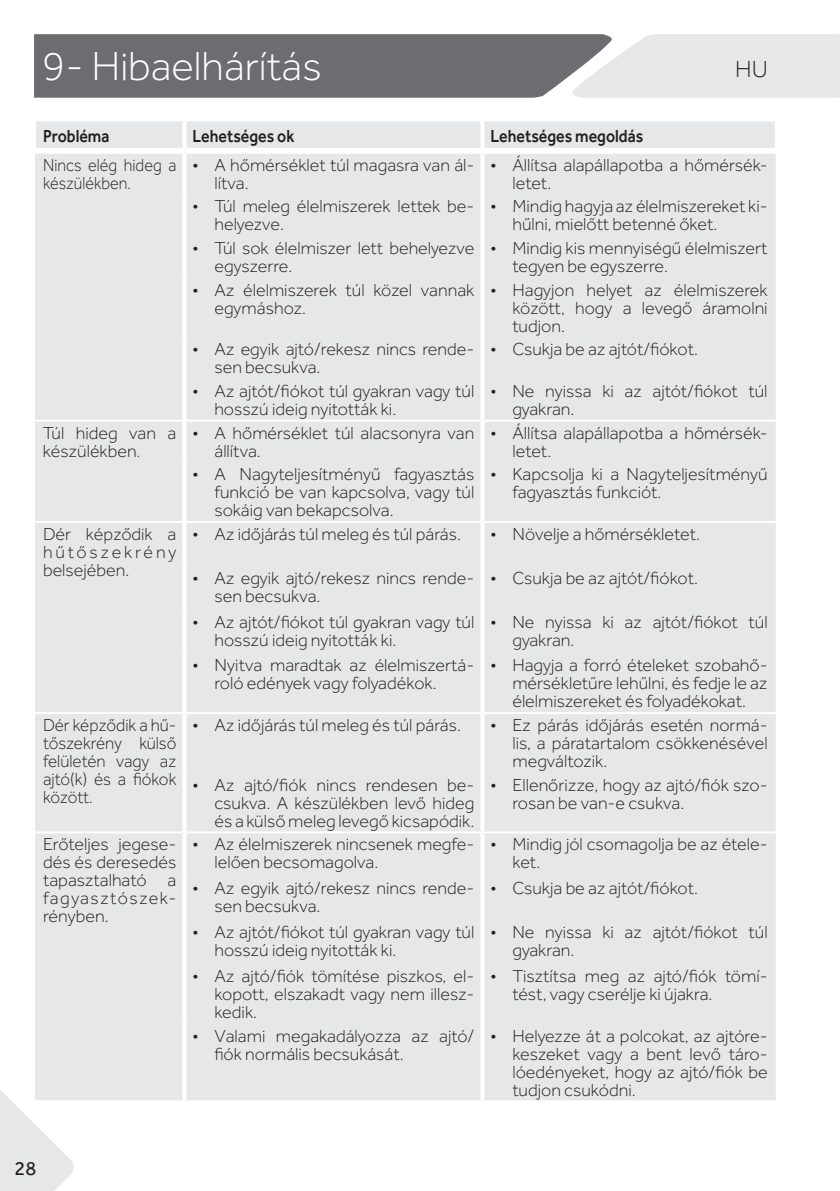
<style>
.page{position:relative;width:840px;height:1191px;background:#fff}
.page>*{position:absolute;margin:0;border:0;box-sizing:border-box;transform-origin:0 0}
.t1{font:300 42px "Effra";color:#fff}
.t2{font:300 24px "Effra";color:#231f20}
.t3{font:20px "Effra";color:#231f20}
.t4{font:300 18px/18px "Effra";color:#231f20}
.t5{font:300 18px/18px "Effra";color:#231f20;text-align:justify;scale:.95 1}
.t6{font:500 18px "Effra";color:#231f20;scale:.88 1}
.t7{font:300 18px/18px "Effra";color:#231f20;scale:.9 1}
</style>
<div class="page">
<svg style="left:34px;top:34px;width:805px;height:64px;background:#949598"></svg>
<svg style="left:0;top:1090px;width:74px;height:101px"></svg>
<div style="left:35px;top:121px;width:740px;height:979px;background:#e6e7e9"></div>
<hr style="left:182px;top:154px;width:4px;height:40px;background:#fff">
<hr style="left:480px;top:154px;width:4px;height:40px;background:#fff">
<hr style="left:182px;top:194px;width:4px;height:42px;background:#fff">
<hr style="left:480px;top:194px;width:4px;height:42px;background:#fff">
<hr style="left:182px;top:236px;width:4px;height:42px;background:#fff">
<hr style="left:480px;top:236px;width:4px;height:42px;background:#fff">
<hr style="left:182px;top:278px;width:4px;height:59px;background:#fff">
<hr style="left:480px;top:278px;width:4px;height:59px;background:#fff">
<hr style="left:182px;top:337px;width:4px;height:42px;background:#fff">
<hr style="left:480px;top:337px;width:4px;height:42px;background:#fff">
<hr style="left:182px;top:379px;width:4px;height:42px;background:#fff">
<hr style="left:480px;top:379px;width:4px;height:41px;background:#fff">
<hr style="left:182px;top:421px;width:4px;height:41px;background:#fff">
<hr style="left:480px;top:422px;width:4px;height:40px;background:#fff">
<hr style="left:182px;top:462px;width:4px;height:60px;background:#fff">
<hr style="left:480px;top:462px;width:4px;height:59px;background:#fff">
<hr style="left:182px;top:522px;width:4px;height:44px;background:#fff">
<hr style="left:480px;top:523px;width:4px;height:43px;background:#fff">
<hr style="left:182px;top:566px;width:4px;height:43px;background:#fff">
<hr style="left:480px;top:566px;width:4px;height:43px;background:#fff">
<hr style="left:182px;top:609px;width:4px;height:44px;background:#fff">
<hr style="left:480px;top:609px;width:4px;height:44px;background:#fff">
<hr style="left:182px;top:653px;width:4px;height:60px;background:#fff">
<hr style="left:480px;top:653px;width:4px;height:59px;background:#fff">
<hr style="left:182px;top:713px;width:4px;height:59px;background:#fff">
<hr style="left:480px;top:714px;width:4px;height:58px;background:#fff">
<hr style="left:182px;top:772px;width:4px;height:60px;background:#fff">
<hr style="left:480px;top:772px;width:4px;height:59px;background:#fff">
<hr style="left:182px;top:832px;width:4px;height:44px;background:#fff">
<hr style="left:480px;top:833px;width:4px;height:43px;background:#fff">
<hr style="left:182px;top:876px;width:4px;height:44px;background:#fff">
<hr style="left:480px;top:876px;width:4px;height:44px;background:#fff">
<hr style="left:182px;top:920px;width:4px;height:44px;background:#fff">
<hr style="left:480px;top:920px;width:4px;height:44px;background:#fff">
<hr style="left:182px;top:964px;width:4px;height:59px;background:#fff">
<hr style="left:480px;top:964px;width:4px;height:59px;background:#fff">
<hr style="left:182px;top:1023px;width:4px;height:77px;background:#fff">
<hr style="left:480px;top:1023px;width:4px;height:77px;background:#fff">
<hr style="left:34px;top:121px;width:2px;height:27px;background:#fff">
<hr style="left:774px;top:121px;width:2px;height:27px;background:#fff">
<hr style="left:182px;top:121px;width:4px;height:27px;background:#fff">
<hr style="left:480px;top:121px;width:4px;height:27px;background:#fff">
<div style="left:34px;top:148px;width:150px;height:6px;background:#fff"></div>
<div style="left:184px;top:148px;width:298px;height:6px;background:#fff"></div>
<div style="left:482px;top:148px;width:294px;height:6px;background:#fff"></div>
<hr style="left:35px;top:521px;width:147px;height:2px;background:#fff">
<hr style="left:186px;top:521px;width:296px;height:2px;background:#fff">
<hr style="left:482px;top:521px;width:293px;height:2px;background:#fff">
<hr style="left:35px;top:420px;width:147px;height:2px;background:#fff">
<hr style="left:186px;top:420px;width:296px;height:2px;background:#fff">
<hr style="left:482px;top:420px;width:293px;height:2px;background:#fff">
<hr style="left:35px;top:712px;width:147px;height:2px;background:#fff">
<hr style="left:186px;top:712px;width:296px;height:2px;background:#fff">
<hr style="left:482px;top:712px;width:293px;height:2px;background:#fff">
<hr style="left:35px;top:831px;width:147px;height:2px;background:#fff">
<hr style="left:186px;top:831px;width:296px;height:2px;background:#fff">
<hr style="left:482px;top:831px;width:293px;height:2px;background:#fff">
<hr style="left:35px;top:1100px;width:149px;height:2px;background:#fff">
<h1 class="t1" style="left:43px;top:43px;width:280px">9- Hibaelhárítás</h1>
<h2 class="t2" style="left:734px;top:55px;width:34px">HU</h2>
<p class="t6" style="left:43px;top:125px;width:77px">Probléma</p>
<p class="t6" style="left:192px;top:125px;width:117px">Lehetséges ok</p>
<p class="t6" style="left:490px;top:125px;width:175px">Lehetséges megoldás</p>
<p class="t7" style="left:43px;top:156px;width:150px">Nincs elég hideg a készülékben.</p>
<p class="t4" style="left:214px;top:156px;width:261px;text-indent:-22px">• A hőmérséklet túl magasra van ál&shy;lítva.</p>
<p class="t4" style="left:512px;top:156px;width:256px;text-indent:-22px">• Állítsa alapállapotba a hőmérsék&shy;letet.</p>
<p class="t4" style="left:214px;top:197px;width:261px;text-indent:-22px">• Túl meleg élelmiszerek lettek be&shy;helyezve.</p>
<p class="t4" style="left:512px;top:197px;width:256px;text-indent:-22px">• Mindig hagyja az élelmiszereket ki&shy;hűlni, mielőtt betenné őket.</p>
<p class="t4" style="left:214px;top:239px;width:261px;text-indent:-22px">• Túl sok élelmiszer lett behelyezve egyszerre.</p>
<p class="t4" style="left:512px;top:239px;width:256px;text-indent:-22px">• Mindig kis mennyiségű élelmiszert tegyen be egyszerre.</p>
<p class="t4" style="left:214px;top:281px;width:261px;text-indent:-22px">• Az élelmiszerek túl közel vannak egymáshoz.</p>
<p class="t4" style="left:512px;top:281px;width:256px;text-align:justify;text-indent:-22px">• Hagyjon helyet az élelmiszerek között, hogy a levegő áramolni tudjon.</p>
<p class="t4" style="left:214px;top:340px;width:261px;text-indent:-22px">• Az egyik ajtó/rekesz nincs rende&shy;sen becsukva.</p>
<p class="t4" style="left:490px;top:340px;width:209px">• Csukja be az ajtót/fiókot.</p>
<p class="t4" style="left:214px;top:382px;width:261px;text-indent:-22px">• Az ajtót/fiókot túl gyakran vagy túl hosszú ideig nyitották ki.</p>
<p class="t4" style="left:512px;top:382px;width:256px;text-indent:-22px">• Ne nyissa ki az ajtót/fiókot túl gyakran.</p>
<p class="t4" style="left:43px;top:423px;width:135px">Túl hideg van a készülékben.</p>
<p class="t4" style="left:214px;top:423px;width:261px;text-indent:-22px">• A hőmérséklet túl alacsonyra van állítva.</p>
<p class="t4" style="left:512px;top:423px;width:256px;text-indent:-22px">• Állítsa alapállapotba a hőmérsék&shy;letet.</p>
<p class="t4" style="left:214px;top:465px;width:261px;text-align:justify;text-indent:-22px">• A Nagyteljesítményű fagyasztás funkció be van kapcsolva, vagy túl sokáig van bekapcsolva.</p>
<p class="t4" style="left:512px;top:465px;width:256px;text-indent:-22px">• Kapcsolja ki a Nagyteljesítményű fagyasztás funkciót.</p>
<p class="t4" style="left:43px;top:525px;width:135px;text-align:justify">Dér képződik a hűtőszekrény belsejében.</p>
<p class="t4" style="left:192px;top:525px;width:270px">• Az időjárás túl meleg és túl párás.</p>
<p class="t4" style="left:490px;top:525px;width:211px">• Növelje a hőmérsékletet.</p>
<p class="t4" style="left:214px;top:568px;width:261px;text-indent:-22px">• Az egyik ajtó/rekesz nincs rende&shy;sen becsukva.</p>
<p class="t4" style="left:490px;top:568px;width:209px">• Csukja be az ajtót/fiókot.</p>
<p class="t4" style="left:214px;top:612px;width:261px;text-indent:-22px">• Az ajtót/fiókot túl gyakran vagy túl hosszú ideig nyitották ki.</p>
<p class="t4" style="left:512px;top:612px;width:256px;text-indent:-22px">• Ne nyissa ki az ajtót/fiókot túl gyakran.</p>
<p class="t4" style="left:214px;top:656px;width:261px;text-indent:-22px">• Nyitva maradtak az élelmiszertá&shy;roló edények vagy folyadékok.</p>
<p class="t4" style="left:512px;top:656px;width:256px;text-align:justify;text-indent:-22px">• Hagyja a forró ételeket szobahő&shy;mérsékletűre lehűlni, és fedje le az élelmiszereket és folyadékokat.</p>
<p class="t5" style="left:43px;top:716px;width:142px">Dér képződik a hű&shy;tőszekrény külső felületén vagy az ajtó(k) és a fiókok között.</p>
<p class="t4" style="left:192px;top:716px;width:270px">• Az időjárás túl meleg és túl párás.</p>
<p class="t4" style="left:512px;top:716px;width:256px;text-align:justify;text-indent:-22px">• Ez párás időjárás esetén normá&shy;lis, a páratartalom csökkenésével megváltozik.</p>
<p class="t4" style="left:214px;top:775px;width:261px;text-align:justify;text-indent:-22px">• Az ajtó/fiók nincs rendesen be&shy;csukva. A készülékben levő hideg és a külső meleg levegő kicsapódik.</p>
<p class="t4" style="left:512px;top:775px;width:256px;text-indent:-22px">• Ellenőrizze, hogy az ajtó/fiók szo&shy;rosan be van-e csukva.</p>
<p class="t4" style="left:43px;top:835px;width:135px;text-align:justify">Erőteljes jegese&shy;dés és deresedés tapasztalható a fagyasztószek&shy;rényben.</p>
<p class="t4" style="left:214px;top:835px;width:261px;text-indent:-22px">• Az élelmiszerek nincsenek megfe&shy;lelően becsomagolva.</p>
<p class="t4" style="left:512px;top:835px;width:256px;text-indent:-22px">• Mindig jól csomagolja be az étele&shy;ket.</p>
<p class="t4" style="left:214px;top:879px;width:261px;text-indent:-22px">• Az egyik ajtó/rekesz nincs rende&shy;sen becsukva.</p>
<p class="t4" style="left:490px;top:879px;width:209px">• Csukja be az ajtót/fiókot.</p>
<p class="t4" style="left:214px;top:923px;width:261px;text-indent:-22px">• Az ajtót/fiókot túl gyakran vagy túl hosszú ideig nyitották ki.</p>
<p class="t4" style="left:512px;top:923px;width:256px;text-indent:-22px">• Ne nyissa ki az ajtót/fiókot túl gyakran.</p>
<p class="t4" style="left:214px;top:966px;width:261px;text-align:justify;text-indent:-22px">• Az ajtó/fiók tömítése piszkos, el&shy;kopott, elszakadt vagy nem illesz&shy;kedik.</p>
<p class="t4" style="left:512px;top:966px;width:256px;text-indent:-22px">• Tisztítsa meg az ajtó/fiók tömí&shy;tést, vagy cserélje ki újakra.</p>
<p class="t4" style="left:214px;top:1026px;width:261px;text-indent:-22px">• Valami megakadályozza az ajtó/ fiók normális becsukását.</p>
<p class="t4" style="left:512px;top:1026px;width:256px;text-align:justify;text-indent:-22px">• Helyezze át a polcokat, az ajtóre&shy;keszeket vagy a bent levő táro&shy;lóedényeket, hogy az ajtó/fiók be tudjon csukódni.</p>
<p class="t3" style="left:15px;top:1156px;width:23px">28</p>
</div>
